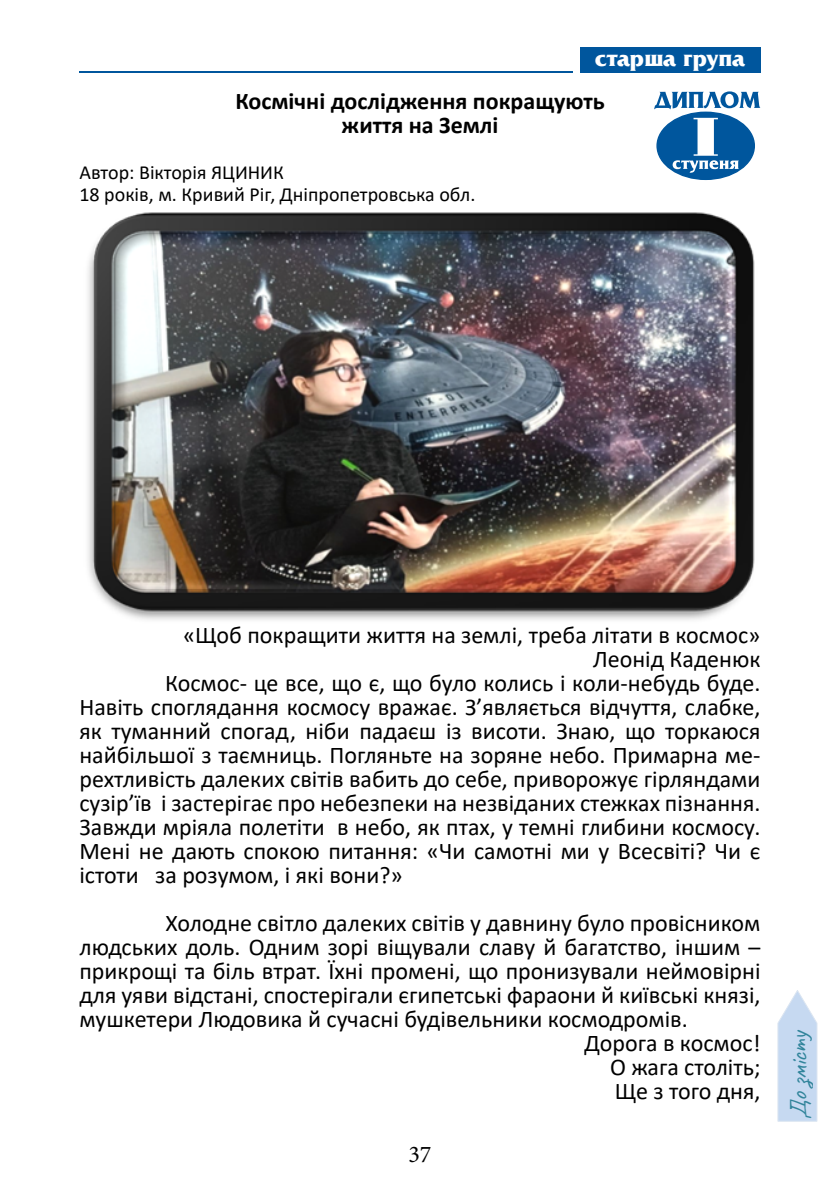
<style>
.page{position:relative;width:840px;height:1191px;background:#fff}
.page>*{position:absolute;margin:0;border:0;box-sizing:border-box;transform-origin:0 0}
.t1{font:24.8px "Caveat";color:#31849b}
.t2{font:24px "Calibri";color:#000}
.t3{font:700 24px/24px "Calibri";color:#000;text-align:center}
.t4{font:700 24px "AG Friquer";color:#fff}
.t5{font:24px "Minion Pro";color:#000}
.t6{font:20px/22px "Calibri";color:#000}
</style>
<div class="page">
<img style="left:88px;top:212px;width:667px;height:408px">
<div style="left:656px;top:112px;width:97px;height:67px;background:#00569d;border-radius:50%"></div>
<div style="left:656px;top:112px;width:98px;height:68px;border:1px solid #00569d;border-radius:50%"></div>
<svg style="left:672px;top:118px;width:66px;height:55px"></svg>
<svg style="left:654px;top:91px;width:106px;height:18px"></svg>
<div style="left:579px;top:48px;width:181px;height:25px;background:#00569d"></div>
<hr style="left:80px;top:71px;width:493px;height:2px;background:#00569d">
<svg style="left:777px;top:990px;width:40px;height:131px;background:#cedef2"></svg>
<p class="t4" style="left:594px;top:44px;width:151px">старша група</p>
<p class="t3" style="left:235px;top:88px;width:370px">Космічні дослідження покращують життя на Землі</p>
<p class="t6" style="left:79px;top:161px;width:397px">Автор: Вікторія ЯЦИНИК<br>18 років, м. Кривий Ріг, Дніпропетровська обл.</p>
<p class="t2" style="left:183px;top:618px;width:578px">«Щоб покращити життя на землі, треба літати в космос»</p>
<p class="t2" style="left:592px;top:642px;width:169px">Леонід Каденюк</p>
<p class="t2" style="left:165px;top:666px;width:596px">Космос- це все, що є, що було колись і коли-небудь буде.</p>
<p class="t2" style="left:79px;top:690px;width:682px">Навіть споглядання космосу вражає. З’являється відчуття, слабке,</p>
<p class="t2" style="left:79px;top:714px;width:682px">як туманний спогад, ніби падаєш із висоти. Знаю, що торкаюся</p>
<p class="t2" style="left:79px;top:738px;width:682px">найбільшої з таємниць. Погляньте на зоряне небо. Примарна ме-</p>
<p class="t2" style="left:79px;top:762px;width:682px">рехтливість далеких світів вабить до себе, приворожує гірляндами</p>
<p class="t2" style="left:79px;top:786px;width:682px">сузір’їв і застерігає про небезпеки на незвіданих стежках пізнання.</p>
<p class="t2" style="left:79px;top:810px;width:682px">Завжди мріяла полетіти в небо, як птах, у темні глибини космосу.</p>
<p class="t2" style="left:79px;top:834px;width:682px">Мені не дають спокою питання: «Чи самотні ми у Всесвіті? Чи є</p>
<p class="t2" style="left:79px;top:858px;width:325px">істоти за розумом, і які вони?»</p>
<p class="t2" style="left:165px;top:906px;width:596px">Холодне світло далеких світів у давнину було провісником</p>
<p class="t2" style="left:79px;top:930px;width:682px">людських доль. Одним зорі віщували славу й багатство, іншим –</p>
<p class="t2" style="left:79px;top:954px;width:682px">прикрощі та біль втрат. Їхні промені, що пронизували неймовірні</p>
<p class="t2" style="left:79px;top:978px;width:682px">для уяви відстані, спостерігали єгипетські фараони й київські князі,</p>
<p class="t2" style="left:79px;top:1002px;width:609px">мушкетери Людовика й сучасні будівельники космодромів.</p>
<p class="t2" style="left:584px;top:1026px;width:177px">Дорога в космос!</p>
<p class="t2" style="left:609px;top:1050px;width:152px">О жага століть;</p>
<p class="t2" style="left:614px;top:1074px;width:147px">Ще з того дня,</p>
<p class="t5" style="left:408px;top:1137px;width:25px">37</p>
<p class="t1" style="left:782px;top:1118px;width:91px;rotate:-90deg">До змісту</p>
</div>
